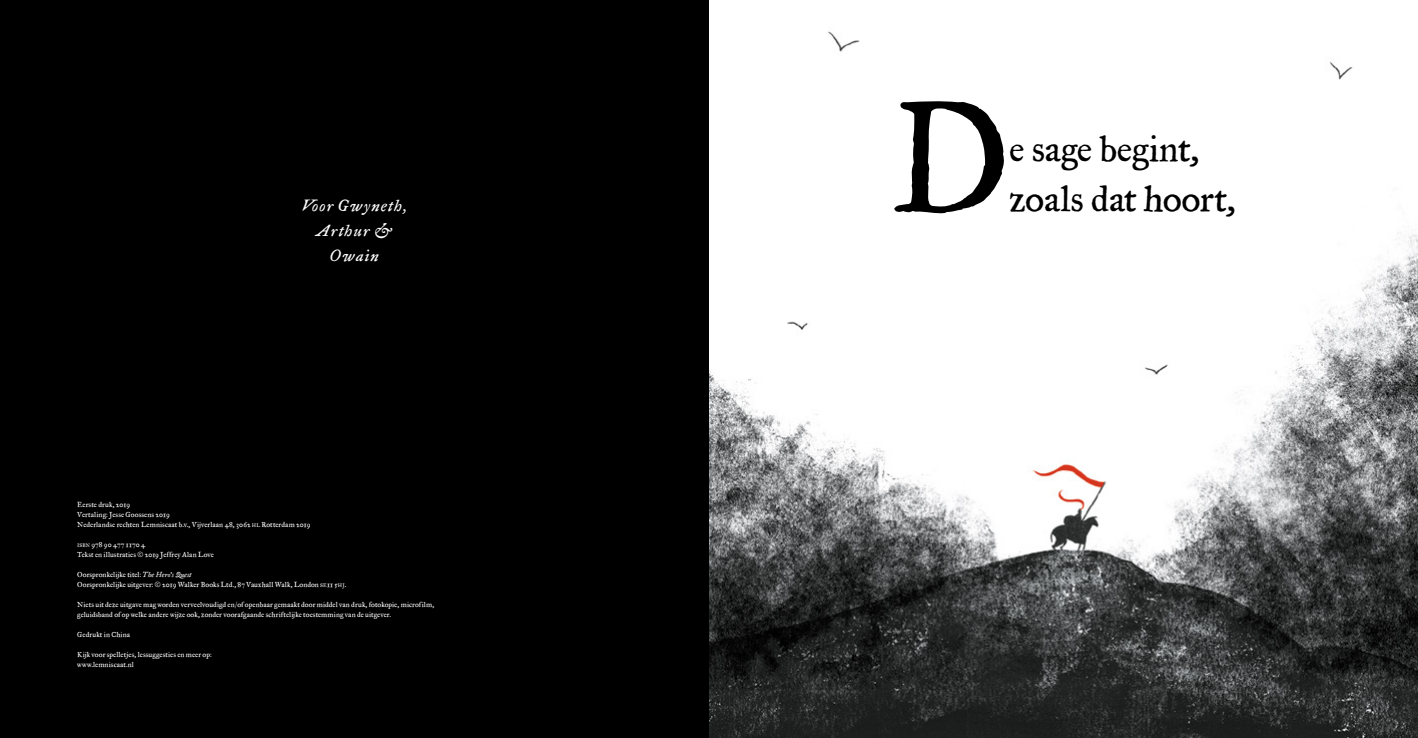
<style>
.page{position:relative;width:1418px;height:738px;background:#fff}
.page>*{position:absolute;margin:0;border:0;box-sizing:border-box;transform-origin:0 0}
.t1{font:170.9px "Historical Fell Type Roman";color:#000}
.t2{font:40px/50px "Historical Fell Type Roman";letter-spacing:-.01em;color:#000}
.t3{font:italic 18px/25px "Historical Fell Type";letter-spacing:.065em;color:#fdfdfd;text-align:center}
.t4{font:8px/10px "Historical Fell Type Roman";letter-spacing:.005em;color:#fff}
.s1{font-size:5.6px}
.s2{font-family:"Historical Fell Type";font-style:italic}
.s3{font-style:inherit}
</style>
<div class="page">
<div style="left:0;top:0;width:709px;height:737px;background:#000"></div>
<img style="left:709px;top:31px;width:708px;height:706px">
<h3 class="t3" style="left:302px;top:193px;width:106px">Voor Gwyneth,<br>Arthur &amp;<br>Owain</h3>
<p class="t4" style="left:77px;top:499px;width:234px">Eerste druk, 2019<br>Vertaling: Jesse Goossens 2019<br>Nederlandse rechten Lemniscaat b.v., Vijverlaan 48, 3062 <span class="s1">HL</span> Rotterdam 2019</p>
<p class="t4" style="left:77px;top:539px;width:138px"><span class="s1">ISBN</span> 978 90 477 1170 4<br>Tekst en illustraties © 2019 Jeffrey Alan Love</p>
<p class="t4" style="left:77px;top:569px;width:270px">Oorspronkelijke titel: <span class="s2">The Hero’s Quest<br></span>Oorspronkelijke uitgever: © 2019 Walker Books Ltd., 87 Vauxhall Walk, London <span class="s1">SE</span><span class="s3">11 5</span><span class="s1">HJ</span>.</p>
<p class="t4" style="left:77px;top:599px;width:358px">Niets uit deze uitgave mag worden verveelvoudigd en/of openbaar gemaakt door middel van druk, fotokopie, microfilm, geluidsband of op welke andere wijze ook, zonder voorafgaande schriftelijke toestemming van de uitgever.</p>
<p class="t4" style="left:77px;top:629px;width:54px">Gedrukt in China</p>
<p class="t4" style="left:77px;top:649px;width:136px">Kijk voor spelletjes, lessuggesties en meer op: www.lemniscaat.nl</p>
<h1 class="t1" style="left:890px;top:58px;width:121px">D</h1>
<h2 class="t2" style="left:1009px;top:123px;width:228px">e sage begint, zoals dat hoort,</h2>
</div>
